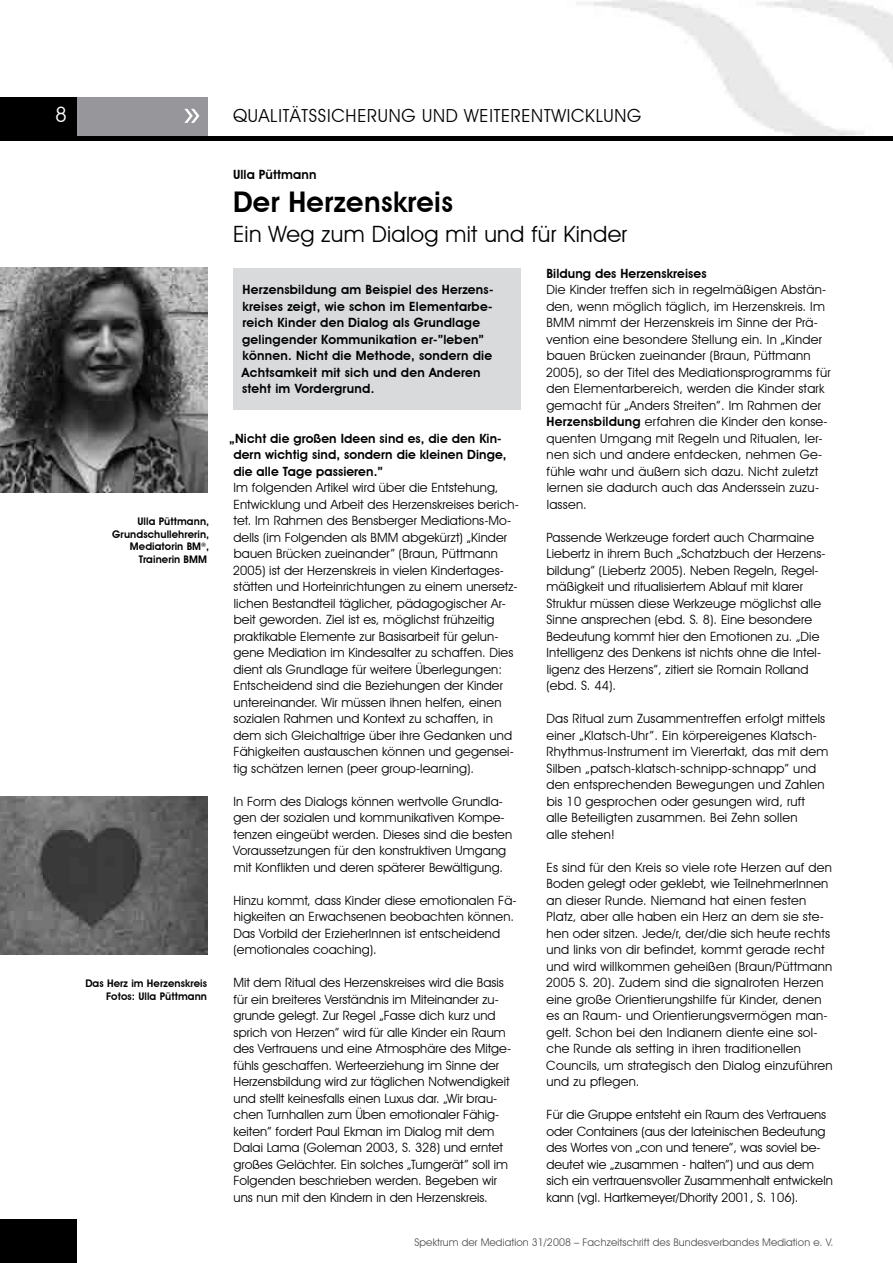
<style>
.page{position:relative;width:893px;height:1263px;background:#fff}
.page>*{position:absolute;margin:0;border:0;box-sizing:border-box;transform-origin:0 0}
.t1{font:600 28.5px "Avant Garde IT Cby BT";letter-spacing:.015em;color:#000}
.t2{font:22.5px "Avant Garde IT Cby BT";letter-spacing:.015em;color:#000}
.t3{font:18px "Avant Garde IT Cby BT";letter-spacing:.04em;color:#000}
.t4{font:12.75px/16.5px "Avant Garde IT Cby BT";letter-spacing:.01em;color:#000}
.t5{font:600 12.75px/16.5px "Avant Garde IT Cby BT";letter-spacing:.02em;color:#000}
.t6{font:600 10.5px/12.6px "Avant Garde IT Cby BT";letter-spacing:.01em;color:#000;text-align:right}
.t7{font:10.5px "Avant Garde IT Cby BT";letter-spacing:.01em;color:#504f53}
.s1{font-weight:600}
</style>
<div class="page">
<div style="left:0;top:1219px;width:77px;height:44px;background:#000"></div>
<div style="left:0;top:98px;width:77px;height:38px;background:#000"></div>
<div style="left:77px;top:98px;width:130px;height:38px;background:#97979b"></div>
<hr style="left:0;top:136px;width:893px;height:4px;background:#000">
<svg style="left:184px;top:109px;width:15px;height:14px"></svg>
<img style="left:0;top:268px;width:207px;height:224px">
<div style="left:233px;top:268px;width:287px;height:142px;background:#d8dadc"></div>
<img style="left:0;top:796px;width:207px;height:158px">
<p class="t6" style="left:112px;top:515px;width:99px">Ulla Püttmann,<br>Grundschullehrerin,<br>Mediatorin BM<sup>®</sup>,<br>Trainerin BMM</p>
<p class="t6" style="left:85px;top:977px;width:123px">Das Herz im Herzenskreis<br>Fotos: Ulla Püttmann</p>
<h3 class="t3" style="left:233px;top:104px;width:35px">qUALIT</h3>
<h3 class="t3" style="left:290px;top:104px;width:48px">ÄTSSICHER</h3>
<h3 class="t3" style="left:378px;top:104px;width:98px">UNG UND wEITERENT</h3>
<h3 class="t3" style="left:551px;top:104px;width:91px">WICKLUNG</h3>
<p class="t5" style="left:233px;top:166px;width:85px">Ulla Püttmann</p>
<h1 class="t1" style="left:233px;top:184px;width:221px">Der Herzenskreis</h1>
<h2 class="t2" style="left:233px;top:220px;width:396px">Ein Weg zum Dialog mit und für Kinder</h2>
<p class="t5" style="left:242px;top:281px;width:253px">Herzensbildung am Beispiel des Herzens&shy;kreises zeigt, wie schon im Elementarbe&shy;reich Kinder den Dialog als Grundlage gelingender Kommunikation er-”leben” können. Nicht die Methode, sondern die Achtsamkeit mit sich und den Anderen steht im Vordergrund.</p>
<p class="t5" style="left:230px;top:430px;width:279px">„Nicht die großen Ideen sind es, die den Kin&shy;dern wichtig sind, sondern die kleinen Dinge, die alle Tage passieren.”</p>
<p class="t4" style="left:233px;top:479px;width:288px">Im folgenden Artikel wird über die Entstehung, Entwicklung und Arbeit des Herzenskreises berich&shy;tet. Im Rahmen des Bensberger Mediations-Mo&shy;dells (im Folgenden als BMM abgekürzt) „Kinder bauen Brücken zueinander” (Braun, Püttmann 2005) ist der Herzenskreis in vielen Kindertages&shy;stätten und Horteinrichtungen zu einem unersetz&shy;lichen Bestandteil täglicher, pädagogischer Ar&shy;beit geworden. Ziel ist es, möglichst frühzeitig praktikable Elemente zur Basisarbeit für gelun&shy;gene Mediation im Kindesalter zu schaffen. Dies dient als Grundlage für weitere Überlegungen:<br>Entscheidend sind die Beziehungen der Kinder untereinander. Wir müssen ihnen helfen, einen sozialen Rahmen und Kontext zu schaffen, in dem sich Gleichaltrige über ihre Gedanken und Fähigkeiten austauschen können und gegensei&shy;tig schätzen lernen (peer group-learning).</p>
<p class="t4" style="left:233px;top:793px;width:281px">In Form des Dialogs können wertvolle Grundla&shy;gen der sozialen und kommunikativen Kompe&shy;tenzen eingeübt werden. Dieses sind die besten Voraussetzungen für den konstruktiven Umgang mit Konflikten und deren späterer Bewältigung.</p>
<p class="t4" style="left:233px;top:892px;width:285px">Hinzu kommt, dass Kinder diese emotionalen Fä&shy;higkeiten an Erwachsenen beobachten können.<br>Das Vorbild der ErzieherInnen ist entscheidend (emotionales coaching).</p>
<p class="t4" style="left:233px;top:974px;width:279px">Mit dem Ritual des Herzenskreises wird die Basis für ein breiteres Verständnis im Miteinander zu&shy;grunde gelegt. Zur Regel „Fasse dich kurz und sprich von Herzen” wird für alle Kinder ein Raum des Vertrauens und eine Atmosphäre des Mitge&shy;fühls geschaffen. Werteerziehung im Sinne der Herzensbildung wird zur täglichen Notwendigkeit und stellt keinesfalls einen Luxus dar. „Wir brau&shy;chen Turnhallen zum Üben emotionaler Fähig&shy;keiten” fordert Paul Ekman im Dialog mit dem Dalai Lama (Goleman 2003, S. 328) und erntet großes Gelächter. Ein solches „Turngerät” soll im Folgenden beschrieben werden. Begeben wir uns nun mit den Kindern in den Herzenskreis.</p>
<p class="t5" style="left:547px;top:265px;width:161px">Bildung des Herzenskreises</p>
<p class="t4" style="left:546px;top:281px;width:286px">Die Kinder treffen sich in regelmäßigen Abstän&shy;den, wenn möglich täglich, im Herzenskreis. Im BMM nimmt der Herzenskreis im Sinne der Prä&shy;vention eine besondere Stellung ein. In „Kinder bauen Brücken zueinander (Braun, Püttmann 2005), so der Titel des Mediationsprogramms für den Elementarbereich, werden die Kinder stark gemacht für „Anders Streiten”. Im Rahmen der <span class="s1">Herzensbildung</span> erfahren die Kinder den konse&shy;quenten Umgang mit Regeln und Ritualen, ler&shy;nen sich und andere entdecken, nehmen Ge&shy;fühle wahr und äußern sich dazu. Nicht zuletzt lernen sie dadurch auch das Anderssein zuzu&shy;lassen.</p>
<p class="t4" style="left:546px;top:529px;width:279px">Passende Werkzeuge fordert auch Charmaine Liebertz in ihrem Buch „Schatzbuch der Herzens&shy;bildung” (Liebertz 2005). Neben Regeln, Regel&shy;mäßigkeit und ritualisiertem Ablauf mit klarer Struktur müssen diese Werkzeuge möglichst alle Sinne ansprechen (ebd. S. 8). Eine besondere Bedeutung kommt hier den Emotionen zu. „Die Intelligenz des Denkens ist nichts ohne die Intel&shy;ligenz des Herzens”, zitiert sie Romain Rolland (ebd. S. 44).</p>
<p class="t4" style="left:546px;top:710px;width:283px">Das Ritual zum Zusammentreffen erfolgt mittels einer „Klatsch-Uhr”. Ein körpereigenes Klatsch-Rhythmus-Instrument im Vierertakt, das mit dem Silben „patsch-klatsch-schnipp-schnapp” und den entsprechenden Bewegungen und Zahlen bis 10 gesprochen oder gesungen wird, ruft alle Beteiligten zusammen. Bei Zehn sollen<br>alle stehen!</p>
<p class="t4" style="left:546px;top:859px;width:288px">Es sind für den Kreis so viele rote Herzen auf den Boden gelegt oder geklebt, wie TeilnehmerIn- nen an dieser Runde. Niemand hat einen festen Platz, aber alle haben ein Herz an dem sie ste&shy;hen oder sitzen. Jede/r, der/die sich heute rechts und links von dir befindet, kommt gerade recht und wird willkommen geheißen (Braun/Püttmann 2005 S. 20). Zudem sind die signalroten Herzen eine große Orientierungshilfe für Kinder, denen es an Raum- und Orientierungsvermögen man&shy;gelt. Schon bei den Indianern diente eine sol&shy;che Runde als setting in ihren traditionellen Councils, um strategisch den Dialog einzuführen und zu pflegen.</p>
<p class="t4" style="left:546px;top:1106px;width:288px">Für die Gruppe entsteht ein Raum des Vertrauens oder Containers (aus der lateinischen Bedeutung des Wortes von „con und tenere”, was soviel be&shy;deutet wie „zusammen - halten”) und aus dem sich ein vertrauensvoller Zusammenhalt entwickeln kann (vgl. Hartkemeyer/Dhority 2001, S. 106).</p>
<p class="t7" style="left:414px;top:1236px;width:420px">Spektrum der Mediation 31/2008 – Fachzeitschrift des Bundesverbandes Mediation e. V.</p>
</div>
